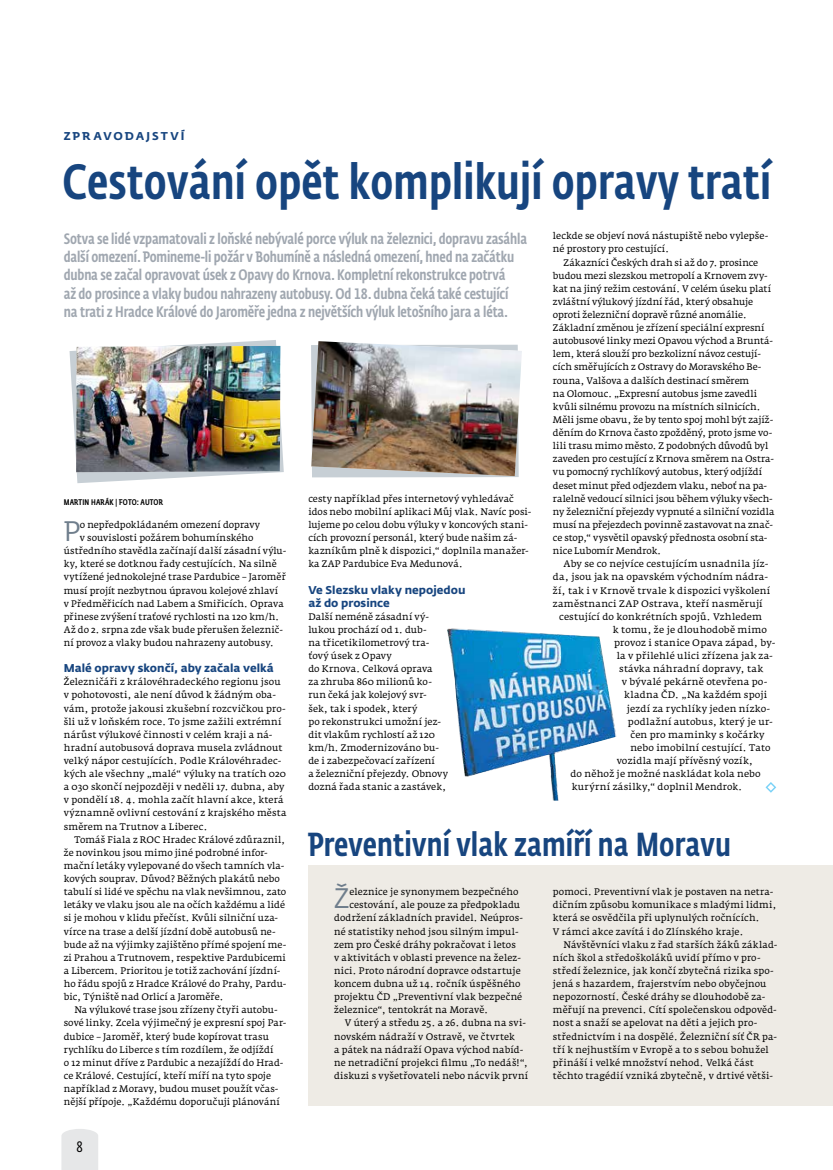
<style>
.page{position:relative;width:833px;height:1170px;background:#fff}
.page>*{position:absolute;margin:0;border:0;box-sizing:border-box;transform-origin:0 0}
.t1{font:500 49px "CD Fedra Cond Pro";letter-spacing:.005em;color:#17457f}
.t2{font:500 32.88px "CD Fedra Cond Pro";letter-spacing:.005em;color:#17457f}
.t3{font:27.88px "CD Fedra";color:#6f7e8c}
.t4{font:500 15px/18.2px "CD Fedra Cond Pro";letter-spacing:-.01em;color:#a0a7b0}
.t5{font:15px "CD Fedra Cond Pro";color:#000}
.t6{font:700 11.25px/13.1px "CD Fedra";color:#17457f}
.t7{font:700 11.25px "CD Fedra";letter-spacing:.185em;color:#17457f}
.t8{font:9.38px/13.1px "Fedra Serif A Pro";letter-spacing:.01em;color:#000}
.t9{font:9.38px "Fedra Serif A Pro";letter-spacing:.03em;color:#000}
.t10{font:500 8.12px "CD Fedra Cond Pro";letter-spacing:.02em;color:#000}
</style>
<div class="page">
<svg style="left:61px;top:1129px;width:37px;height:40px"></svg>
<img style="left:447px;top:628px;width:170px;height:172px">
<svg style="left:69px;top:340px;width:215px;height:143px"></svg>
<img style="left:76px;top:346px;width:204px;height:126px">
<img style="left:311px;top:341px;width:211px;height:135px">
<svg style="left:765px;top:782px;width:11px;height:10px"></svg>
<div style="left:308px;top:865px;width:525px;height:240px;background:#eeebe5"></div>
<p class="t7" style="left:64px;top:129px;width:122px">ZPRAVODAJSTVÍ</p>
<h1 class="t1" style="left:62px;top:153px;width:710px">Cestování opět komplikují opravy tratí</h1>
<p class="t4" style="left:64px;top:229px;width:465px">Sotva se lidé vzpamatovali z loňské nebývalé porce výluk na železnici, dopravu zasáhla další omezení. Pomineme-li požár v Bohumíně a následná omezení, hned na začátku dubna se začal opravovat úsek z Opavy do Krnova. Kompletní rekonstrukce potrvá<br>až do prosince a vlaky budou nahrazeny autobusy. Od 18. dubna čeká také cestující<br>na trati z Hradce Králové do Jaroměře jedna z největších výluk letošního jara a léta.</p>
<p class="t8" style="left:553px;top:229px;width:217px">leckde se objeví nová nástupiště nebo vylepše&shy;né prostory pro cestující.</p>
<p class="t8" style="left:553px;top:256px;width:223px;text-indent:11px">Zákazníci Českých drah si až do 7. prosince budou mezi slezskou metropolí a Krnovem zvy&shy;kat na jiný režim cestování. V celém úseku platí zvláštní výlukový jízdní řád, který obsahuje oproti železniční dopravě různé anomálie.<br>Základní změnou je zřízení speciální expresní autobusové linky mezi Opavou východ a Bruntá&shy;lem, která slouží pro bezkolizní návoz cestují&shy;cích směřujících z Ostravy do Moravského Be&shy;rouna, Valšova a dalších destinací směrem<br>na Olomouc. „Expresní autobus jsme zavedli kvůli silnému provozu na místních silnicích.<br>Měli jsme obavu, že by tento spoj mohl být zajíž&shy;děním do Krnova často zpožděný, proto jsme vo&shy;lili trasu mimo město. Z podobných důvodů byl zaveden pro cestující z Krnova směrem na Ostra&shy;vu pomocný rychlíkový autobus, který odjíždí deset minut před odjezdem vlaku, neboť na pa&shy;ralelně vedoucí silnici jsou během výluky všech&shy;ny železniční přejezdy vypnuté a silniční vozidla musí na přejezdech povinně zastavovat na znač&shy;ce stop,“ vysvětil opavský přednosta osobní sta&shy;nice Lubomír Mendrok.</p>
<p class="t8" style="left:563px;top:557px;width:206px">Aby se co nejvíce cestujícím usnadnila jíz-</p>
<p class="t8" style="left:553px;top:570px;width:217px">da, jsou jak na opavském východním nádra-</p>
<p class="t8" style="left:553px;top:583px;width:219px">ží, tak i v Krnově trvale k dispozici vyškolení</p>
<p class="t8" style="left:553px;top:596px;width:211px">zaměstnanci ZAP Ostrava, kteří nasměrují</p>
<p class="t8" style="left:559px;top:610px;width:204px">cestující do konkrétních spojů. Vzhledem</p>
<p class="t8" style="left:613px;top:623px;width:156px">k tomu, že je dlouhodobě mimo</p>
<p class="t8" style="left:614px;top:636px;width:163px">provoz i stanice Opava západ, by-</p>
<p class="t9" style="left:617px;top:650px;width:158px">la v přilehlé ulici zřízena jak za-</p>
<p class="t8" style="left:619px;top:662px;width:145px">stávka náhradní dopravy, tak</p>
<p class="t8" style="left:622px;top:675px;width:147px">v bývalé pekárně otevřena po-</p>
<p class="t8" style="left:624px;top:688px;width:144px">kladna ČD. „Na každém spoji</p>
<p class="t8" style="left:627px;top:701px;width:145px">jezdí za rychlíky jeden nízko-</p>
<p class="t8" style="left:628px;top:714px;width:146px">podlažní autobus, který je ur-</p>
<p class="t8" style="left:630px;top:728px;width:136px">čen pro maminky s kočárky</p>
<p class="t8" style="left:630px;top:741px;width:142px">nebo imobilní cestující. Tato</p>
<p class="t8" style="left:617px;top:754px;width:138px">vozidla mají přívěsný vozík,</p>
<p class="t8" style="left:570px;top:767px;width:192px">do něhož je možné naskládat kola nebo</p>
<p class="t9" style="left:572px;top:781px;width:172px">kurýrní zásilky,“ doplnil Mendrok.</p>
<p class="t8" style="left:308px;top:492px;width:224px">cesty například přes internetový vyhledávač idos nebo mobilní aplikaci Můj vlak. Navíc posi&shy;lujeme po celou dobu výluky v koncových stani&shy;cích provozní personál, který bude našim zá&shy;kazníkům plně k dispozici,“ doplnila manažer&shy;ka ZAP Pardubice Eva Medunová.</p>
<p class="t6" style="left:308px;top:583px;width:159px">Ve Slezsku vlaky nepojedou až do prosince</p>
<p class="t8" style="left:308px;top:610px;width:141px">Další neméně zásadní vý&shy;lukou prochází od 1. dub-<br>na třicetikilometrový tra&shy;ťový úsek z Opavy<br>do Krnova. Celková oprava<br>za zhruba 860 milionů ko&shy;run čeká jak kolejový svr&shy;šek, tak i spodek, který<br>po rekonstrukci umožní jez&shy;dit vlakům rychlostí až 120 km/h. Zmodernizováno bu&shy;de i zabezpečovací zařízení<br>a železniční přejezdy. Obnovy dozná řada stanic a zastávek,</p>
<p class="t10" style="left:64px;top:497px;width:101px">MARTIN HARÁK | FOTO: AUTOR</p>
<h3 class="t3" style="left:64px;top:515px;width:18px">P</h3>
<p class="t8" style="left:80px;top:518px;width:182px">o nepředpokládaném omezení dopravy</p>
<p class="t8" style="left:80px;top:531px;width:175px">v souvislosti požárem bohumínského</p>
<p class="t8" style="left:64px;top:544px;width:224px">ústředního stavědla začínají další zásadní výlu-</p>
<p class="t8" style="left:64px;top:557px;width:215px">ky, které se dotknou řady cestujících. Na silně</p>
<p class="t8" style="left:64px;top:570px;width:223px">vytížené jednokolejné trase Pardubice – Jaroměř</p>
<p class="t8" style="left:64px;top:583px;width:216px">musí projít nezbytnou úpravou kolejové zhlaví</p>
<p class="t8" style="left:64px;top:596px;width:221px">v Předměřicích nad Labem a Smiřicích. Oprava</p>
<p class="t8" style="left:64px;top:610px;width:217px">přinese zvýšení traťové rychlosti na 120 km/h.</p>
<p class="t8" style="left:64px;top:623px;width:221px">Až do 2. srpna zde však bude přerušen železnič-</p>
<p class="t8" style="left:64px;top:636px;width:212px">ní provoz a vlaky budou nahrazeny autobusy.</p>
<p class="t6" style="left:64px;top:661px;width:212px">Malé opravy skončí, aby začala velká</p>
<p class="t8" style="left:64px;top:675px;width:224px">Železničáři z královéhradeckého regionu jsou v pohotovosti, ale není důvod k žádným oba&shy;vám, protože jakousi zkušební rozcvičkou pro&shy;šli už v loňském roce. To jsme zažili extrémní nárůst výlukové činnosti v celém kraji a ná&shy;hradní autobusová doprava musela zvládnout velký nápor cestujících. Podle Královéhradec&shy;kých ale všechny „malé“ výluky na tratích 020 a 030 skončí nejpozději v neděli 17. dubna, aby v pondělí 18. 4. mohla začít hlavní akce, která významně ovlivní cestování z krajského města směrem na Trutnov a Liberec.</p>
<p class="t8" style="left:64px;top:832px;width:224px;text-indent:11px">Tomáš Fiala z ROC Hradec Králové zdůraznil, že novinkou jsou mimo jiné podrobné infor&shy;mační letáky vylepované do všech tamních vla&shy;kových souprav. Důvod? Běžných plakátů nebo tabulí si lidé ve spěchu na vlak nevšimnou, zato letáky ve vlaku jsou ale na očích každému a lidé si je mohou v klidu přečíst. Kvůli silniční uza&shy;vírce na trase a delší jízdní době autobusů ne&shy;bude až na výjimky zajištěno přímé spojení me&shy;zi Prahou a Trutnovem, respektive Pardubicemi a Libercem. Prioritou je totiž zachování jízdní&shy;ho řádu spojů z Hradce Králové do Prahy, Pardu&shy;bic, Týniště nad Orlicí a Jaroměře.</p>
<p class="t8" style="left:64px;top:1003px;width:224px;text-indent:11px">Na výlukové trase jsou zřízeny čtyři autobu&shy;sové linky. Zcela výjimečný je expresní spoj Par&shy;dubice – Jaroměř, který bude kopírovat trasu rychlíku do Liberce s tím rozdílem, že odjíždí<br>o 12 minut dříve z Pardubic a nezajíždí do Hrad&shy;ce Králové. Cestující, kteří míří na tyto spoje například z Moravy, budou muset použít včas&shy;nější přípoje. „Každému doporučuji plánování</p>
<h2 class="t2" style="left:308px;top:825px;width:424px">Preventivní vlak zamíří na Moravu</h2>
<h3 class="t3" style="left:334px;top:882px;width:17px">Ž</h3>
<p class="t8" style="left:349px;top:885px;width:170px">eleznice je synonymem bezpečného</p>
<p class="t8" style="left:553px;top:885px;width:225px">pomoci. Preventivní vlak je postaven na netra&shy;dičním způsobu komunikace s mladými lidmi, která se osvědčila při uplynulých ročnících.<br>V rámci akce zavítá i do Zlínského kraje.</p>
<p class="t8" style="left:553px;top:937px;width:226px;text-indent:11px">Návštěvníci vlaku z řad starších žáků základ&shy;ních škol a středoškoláků uvidí přímo v pro&shy;středí železnice, jak končí zbytečná rizika spo&shy;jená s hazardem, frajerstvím nebo obyčejnou nepozorností. České dráhy se dlouhodobě za&shy;měřují na prevenci. Cítí společenskou odpověd&shy;nost a snaží se apelovat na děti a jejich pro&shy;střednictvím i na dospělé. Železniční síť ČR pa&shy;tří k nejhustším v Evropě a to s sebou bohužel přináší i velké množství nehod. Velká část těchto tragédií vzniká zbytečně, v drtivé větši-</p>
<p class="t8" style="left:349px;top:898px;width:172px">cestování, ale pouze za předpokladu</p>
<p class="t8" style="left:334px;top:911px;width:190px">dodržení základních pravidel. Neúpros-</p>
<p class="t8" style="left:334px;top:924px;width:186px">né statistiky nehod jsou silným impul-</p>
<p class="t8" style="left:334px;top:937px;width:183px">zem pro České dráhy pokračovat i letos</p>
<p class="t8" style="left:334px;top:950px;width:188px">v aktivitách v oblasti prevence na želez-</p>
<p class="t8" style="left:334px;top:964px;width:188px">nici. Proto národní dopravce odstartuje</p>
<p class="t8" style="left:334px;top:977px;width:188px">koncem dubna už 14. ročník úspěšného</p>
<p class="t8" style="left:334px;top:990px;width:190px">projektu ČD „Preventivní vlak bezpečné</p>
<p class="t8" style="left:334px;top:1003px;width:156px">železnice“, tentokrát na Moravě.</p>
<p class="t8" style="left:345px;top:1016px;width:183px">V úterý a středu 25. a 26. dubna na svi-</p>
<p class="t8" style="left:334px;top:1029px;width:182px">novském nádraží v Ostravě, ve čtvrtek</p>
<p class="t8" style="left:334px;top:1042px;width:191px">a pátek na nádraží Opava východ nabíd-</p>
<p class="t8" style="left:334px;top:1055px;width:195px">ne netradiční projekci filmu „To nedáš!“,</p>
<p class="t8" style="left:334px;top:1068px;width:196px">diskuzi s vyšetřovateli nebo nácvik první</p>
<h3 class="t5" style="left:76px;top:1138px;width:9px">8</h3>
</div>
